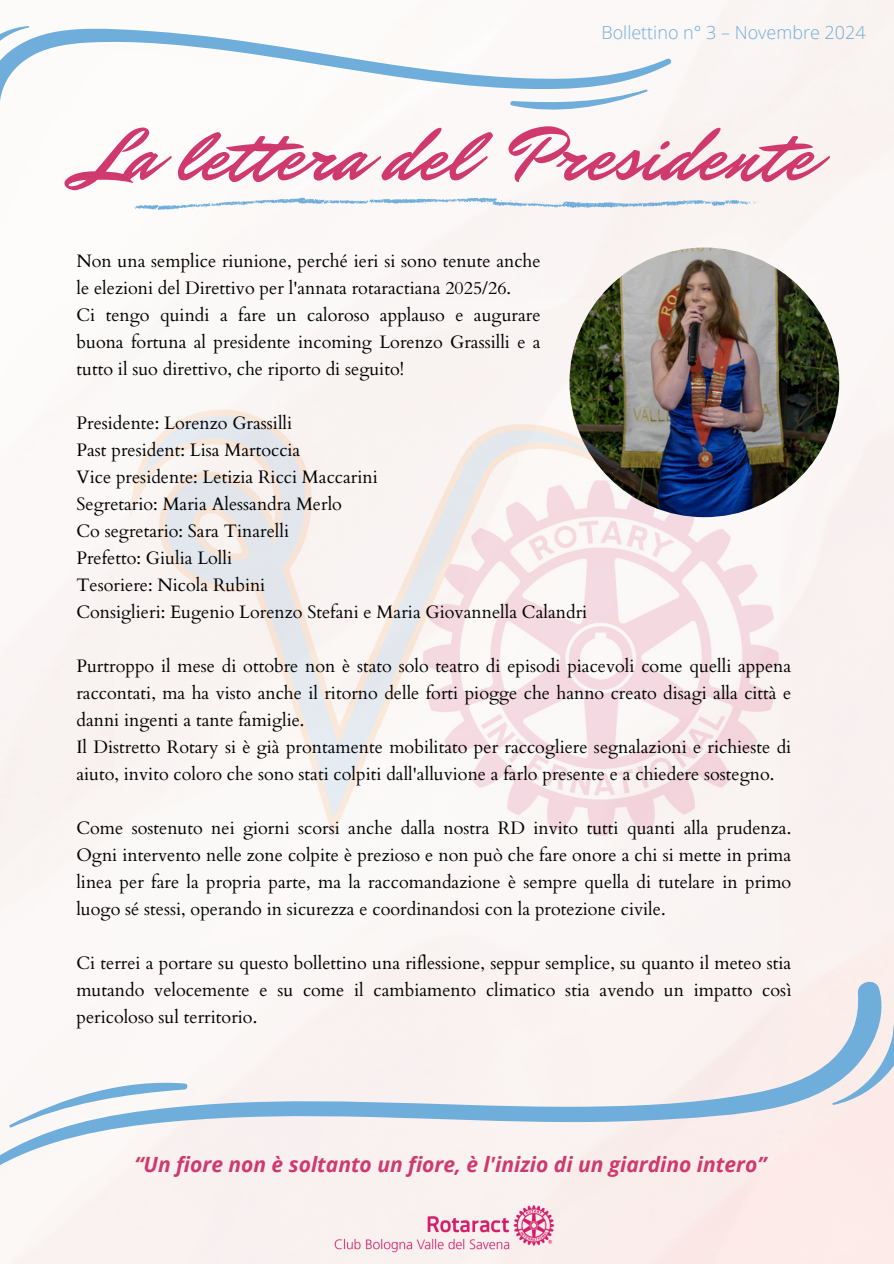
<style>
.page{position:relative;width:894px;height:1264px;background:#fff}
.page>*{position:absolute;margin:0;border:0;box-sizing:border-box;transform-origin:0 0}
.t1{font:76.5px "Mr Dafoe";color:#cf396e}
.t2{font:italic 700 21px "Open Sans";color:#cf396e}
.t3{font:18px/27px "Cardo";color:#000;text-align:justify}
.t4{font:300 18px "Open Sans";color:#6fadda}
</style>
<div class="page">
<div style="left:0;top:0;width:893px;height:1263px;background:#faf5f3"></div>
<img style="left:114px;top:299px;width:665px;height:665px">
<svg style="left:0;top:15px;width:673px;height:145px"></svg>
<svg style="left:508px;top:81px;width:140px;height:39px"></svg>
<svg style="left:0;top:22px;width:30px;height:73px"></svg>
<svg style="left:134px;top:197px;width:625px;height:14px"></svg>
<svg style="left:0;top:976px;width:893px;height:198px;fill:#faf2f0"></svg>
<svg style="left:6px;top:1074px;width:185px;height:54px"></svg>
<svg style="left:825px;top:1007px;width:68px;height:98px;background:#c5d3e3"></svg>
<img style="left:328px;top:1200px;width:237px;height:56px">
<img style="left:569px;top:247px;width:270px;height:270px;border-radius:50%">
<p class="t4" style="left:601px;top:20px;width:266px">Bollettino n° 3 – Novembre 2024</p>
<p class="t1" style="left:81px;top:104px;width:733px">La let era del Presidente</p>
<p class="t3" style="left:76px;top:248px;width:465px">Non una semplice riunione, perché ieri si sono tenute anche le elezioni del Direttivo per l'annata rotaractiana 2025/26.</p>
<p class="t3" style="left:76px;top:302px;width:465px">Ci tengo quindi a fare un caloroso applauso e augurare buona fortuna al presidente incoming Lorenzo Grassilli e a tutto il suo direttivo, che riporto di seguito!</p>
<h1 class="t3" style="left:76px;top:410px;width:217px">Presidente: Lorenzo Grassilli</h1>
<p class="t3" style="left:76px;top:437px;width:225px">Past president: Lisa Martoccia</p>
<p class="t3" style="left:76px;top:464px;width:303px">Vice presidente: Letizia Ricci Maccarini</p>
<p class="t3" style="left:76px;top:491px;width:267px">Segretario: Maria Alessandra Merlo</p>
<p class="t3" style="left:76px;top:518px;width:214px">Co segretario: Sara Tinarelli</p>
<p class="t3" style="left:76px;top:545px;width:157px">Prefetto: Giulia Lolli</p>
<p class="t3" style="left:76px;top:572px;width:190px">Tesoriere: Nicola Rubini</p>
<p class="t3" style="left:76px;top:599px;width:512px">Consiglieri: Eugenio Lorenzo Stefani e Maria Giovannella Calandri</p>
<p class="t3" style="left:76px;top:653px;width:716px">Purtroppo il mese di ottobre non è stato solo teatro di episodi piacevoli come quelli appena raccontati, ma ha visto anche il ritorno delle forti piogge che hanno creato disagi alla città e danni ingenti a tante famiglie.</p>
<p class="t3" style="left:76px;top:734px;width:716px">Il Distretto Rotary si è già prontamente mobilitato per raccogliere segnalazioni e richieste di aiuto, invito coloro che sono stati colpiti dall'alluvione a farlo presente e a chiedere sostegno.</p>
<p class="t3" style="left:76px;top:815px;width:716px">Come sostenuto nei giorni scorsi anche dalla nostra RD invito tutti quanti alla prudenza.<br>Ogni intervento nelle zone colpite è prezioso e non può che fare onore a chi si mette in prima linea per fare la propria parte, ma la raccomandazione è sempre quella di tutelare in primo luogo sé stessi, operando in sicurezza e coordinandosi con la protezione civile.</p>
<p class="t3" style="left:76px;top:950px;width:716px">Ci terrei a portare su questo bollettino una riflessione, seppur semplice, su quanto il meteo stia mutando velocemente e su come il cambiamento climatico stia avendo un impatto così pericoloso sul territorio.</p>
<p class="t2" style="left:134px;top:1149px;width:633px">“Un fiore non è soltanto un fiore, è l'inizio di un giardino intero”</p>
</div>
